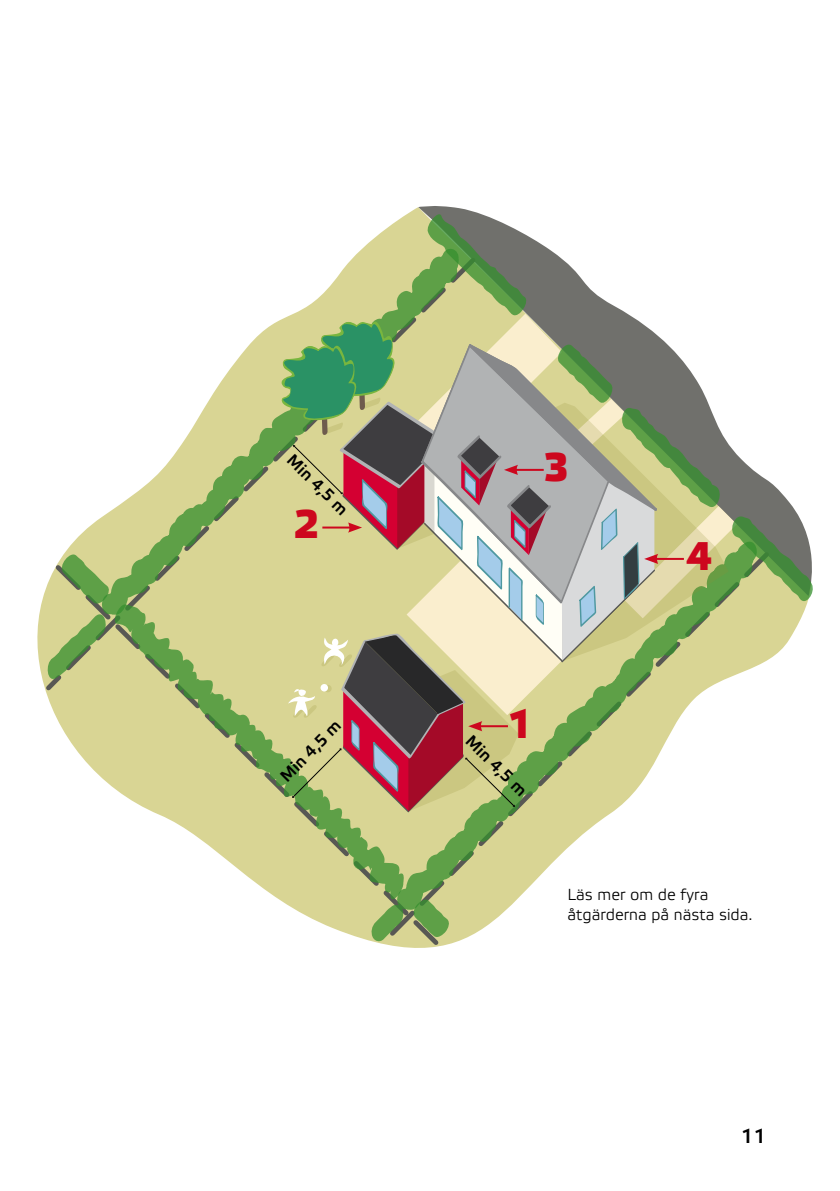
<style>
.page{position:relative;width:840px;height:1191px;background:#fff}
.page>*{position:absolute;margin:0;border:0;box-sizing:border-box;transform-origin:0 0}
.t1{font:500 40px "Etelka";color:#cd071e}
.t2{font:500 20px "Etelka";color:#000}
.t3{font:500 16.6px "Etelka";color:#000}
.t4{font:300 16px/20px "Etelka";color:#000}
</style>
<div class="page">
<svg style="left:42px;top:517px;width:60px;height:177px"></svg>
<svg style="left:449px;top:909px;width:58px;height:34px"></svg>
<svg style="left:51px;top:561px;width:398px;height:387px"></svg>
<svg style="left:102px;top:322px;width:174px;height:292px;fill:#d9d594"></svg>
<svg style="left:397px;top:812px;width:215px;height:97px;fill:#d9d594"></svg>
<svg style="left:115px;top:604px;width:288px;height:295px;fill:#d9d594"></svg>
<svg style="left:62px;top:554px;width:47px;height:49px;background:#95b46a"></svg>
<svg style="left:413px;top:899px;width:35px;height:38px"></svg>
<svg style="left:48px;top:614px;width:58px;height:65px;background:#a7bc76"></svg>
<svg style="left:371px;top:904px;width:32px;height:37px"></svg>
<svg style="left:276px;top:214px;width:536px;height:598px"></svg>
<p class="t3" style="left:296px;top:450px;width:80px;rotate:45deg">Min 4,5 m</p>
<h1 class="t1" style="left:294px;top:501px;width:27px">2</h1>
<p class="t3" style="left:276px;top:771px;width:80px;rotate:-45deg">Min 4,5 m</p>
<h1 class="t1" style="left:543px;top:444px;width:27px">3</h1>
<h1 class="t1" style="left:686px;top:533px;width:27px">4</h1>
<h1 class="t1" style="left:507px;top:700px;width:27px">1</h1>
<p class="t3" style="left:475px;top:731px;width:80px;rotate:45deg">Min 4,5 m</p>
<p class="t4" style="left:567px;top:885px;width:186px">Läs mer om de fyra åtgärderna på nästa sida.</p>
<p class="t2" style="left:740px;top:1124px;width:27px">11</p>
</div>
